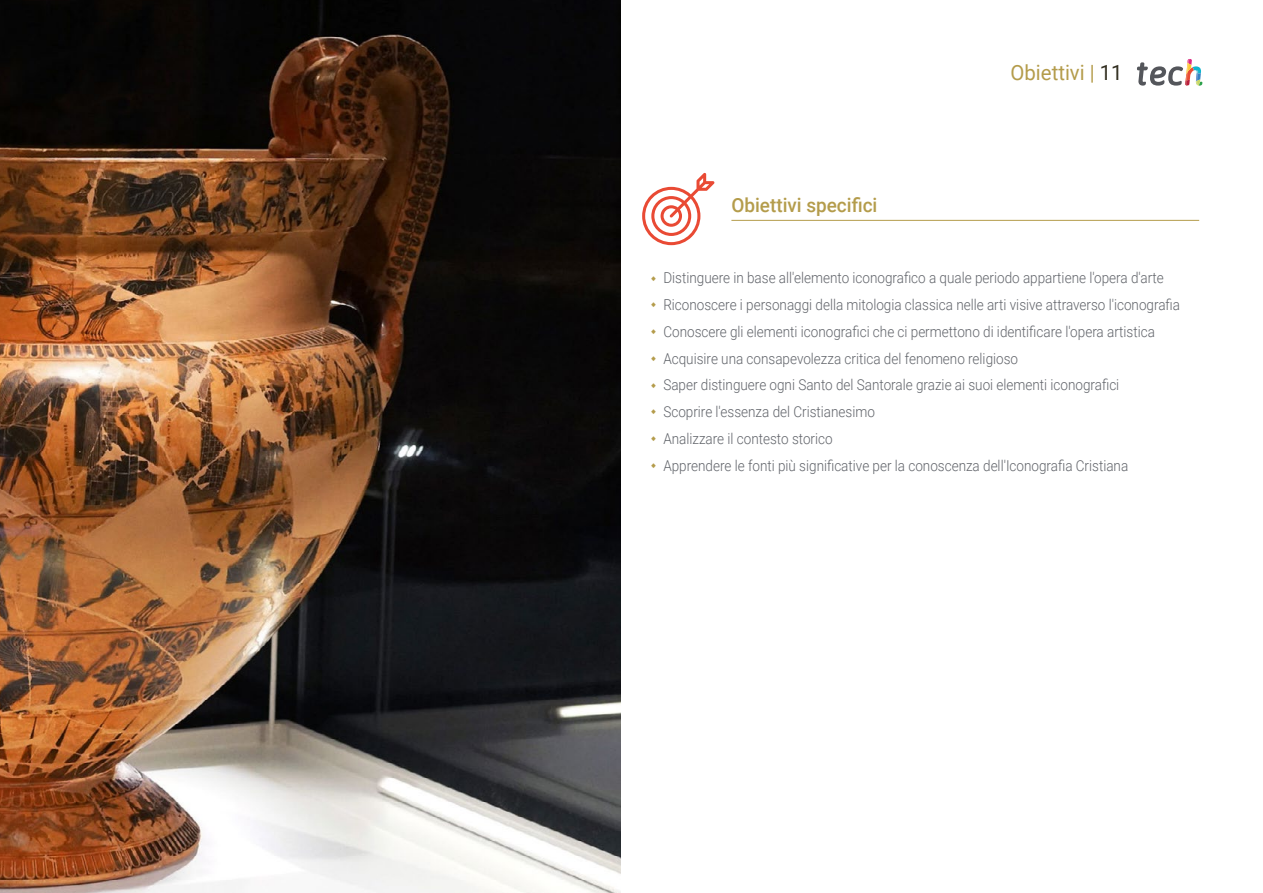
<style>
.page{position:relative;width:1263px;height:893px;background:#fff}
.page>*{position:absolute;margin:0;border:0;box-sizing:border-box;transform-origin:0 0}
.t1{font:21px "Roboto";color:#b49c4b}
.t2{font:500 19.5px "Roboto";color:#b49c4b}
.t3{font:300 15px/26.7px "Roboto";color:#61646a;scale:.9 1}
.s1{color:#312e20}
</style>
<div class="page">
<hr style="left:731px;top:220px;width:468px;height:1px;background:#b49c4b">
<svg style="left:642px;top:173px;width:72px;height:72px"></svg>
<img style="left:0;top:0;width:621px;height:893px">
<svg style="left:1137px;top:59px;width:65px;height:27px"></svg>
<h2 class="t2" style="left:731px;top:191px;width:147px">Obiettivi specifici</h2>
<h1 class="t1" style="left:1010px;top:57px;width:114px">Obiettivi | <span class="s1">11</span></h1>
<p class="t3" style="left:663px;top:264px;width:576px">Distinguere in base all'elemento iconografico a quale periodo appartiene l'opera d'arte Riconoscere i personaggi della mitologia classica nelle arti visive attraverso l'iconografia Conoscere gli elementi iconografici che ci permettono di identificare l'opera artistica Acquisire una consapevolezza critica del fenomeno religioso<br>Saper distinguere ogni Santo del Santorale grazie ai suoi elementi iconografici<br>Scoprire l'essenza del Cristianesimo<br>Analizzare il contesto storico<br>Apprendere le fonti più significative per la conoscenza dell'Iconografia Cristiana</p>
</div>
